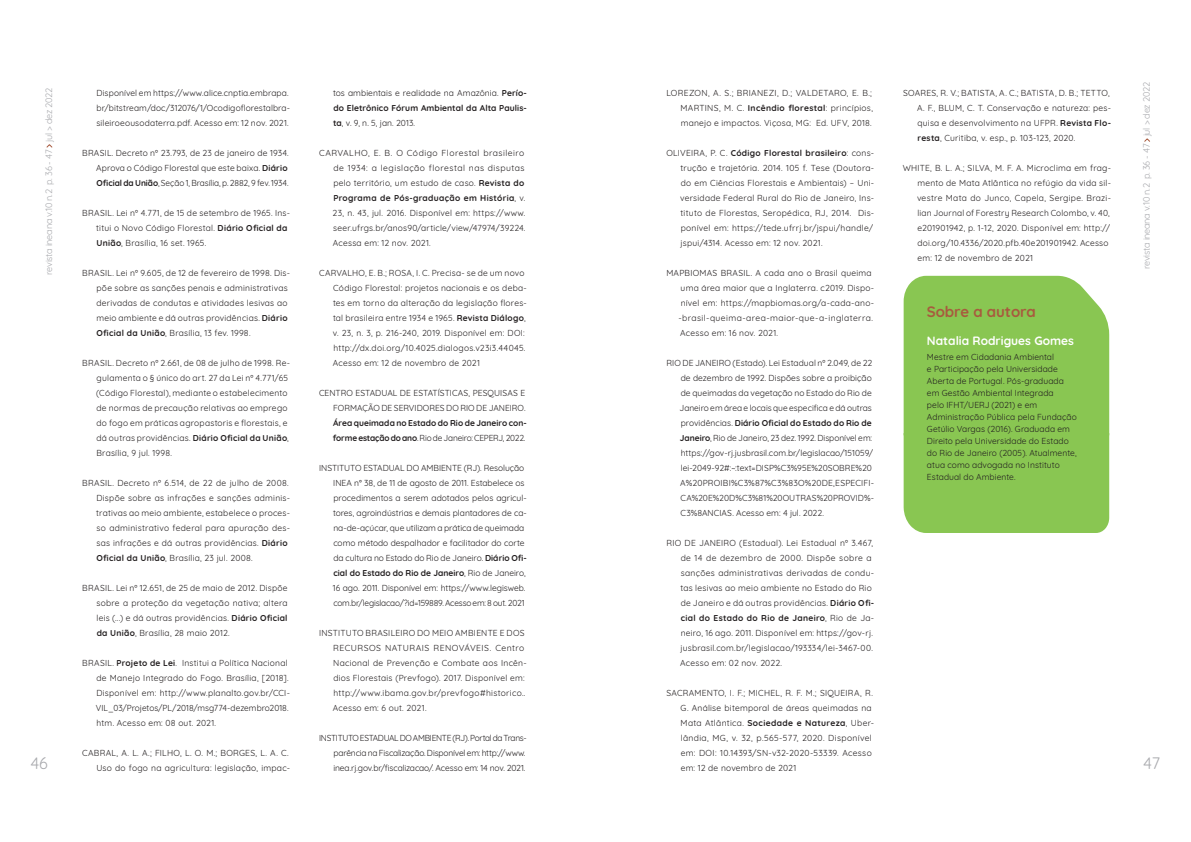
<style>
.page{position:relative;width:1191px;height:842px;background:#fff}
.page>*{position:absolute;margin:0;border:0;box-sizing:border-box;transform-origin:0 0}
.t1{font:16.1px "Quicksand";color:#a8a9ad}
.TÍTULO{font:700 15px "Quicksand";color:#a85a3e}
.NOME_DOS_AUTORES{font:700 12px "Quicksand";color:#fff}
.t2{font:9.1px "Quicksand";letter-spacing:-.025em;color:#a8a9ad}
.REFERENCIA_BIBLIOGRÁ{font:8.5px/15px "Quicksand";letter-spacing:.025em;color:#231f20}
.REFERENCIA_BIBLIOGRÁ-2{font:8.5px/15px "Quicksand";color:#231f20}
.REFERENCIA_BIBLIOGRÁ-3{font:8.5px/15px "Quicksand";letter-spacing:.005em;color:#231f20}
.TEXTO{font:8.5px/12px "Quicksand";letter-spacing:.01em;color:#231f20}
.REFERENCIA_BIBLIOGRÁ-4{font:8.5px/15px "Quicksand";letter-spacing:-.02em;color:#231f20}
.s1{font-weight:700}
</style>
<div class="page">
<svg style="left:1144px;top:138px;width:6px;height:4px"></svg>
<svg style="left:46px;top:144px;width:7px;height:4px"></svg>
<div style="left:903px;top:276px;width:206px;height:257px;background:#89c652"></div>
<p class="t2" style="left:1139px;top:269px;width:188px;rotate:-90deg">revista ineana v.10 n.2 p. 36 - 47 jul &gt; dez 2022</p>
<p class="t2" style="left:42px;top:275px;width:188px;rotate:-90deg">revista ineana v.10 n.2 p. 36 - 47 jul &gt; dez 2022</p>
<p class="REFERENCIA_BIBLIOGRÁ" style="left:917px;top:85px;width:195px;text-indent:-14px">SOARES, R. V.; BATISTA, A. C.; BATISTA, D. B.; TETTO, A. F., BLUM, C. T. Conservação e natureza: pes&shy;quisa e desenvolvimento na UFPR. <span class="s1">Revista Flo&shy;resta</span>, Curitiba, v. esp., p. 103-123, 2020.</p>
<p class="TEXTO" style="left:96px;top:85px;width:195px;line-height:15px">Disponível em https://www.alice.cnptia.embrapa. br/bitstream/doc/312076/1/Ocodigoflorestalbra&shy;sileiroeousodaterra.pdf. Acesso em: 12 nov. 2021.</p>
<p class="REFERENCIA_BIBLIOGRÁ" style="left:96px;top:145px;width:194px;text-indent:-14px">BRASIL. Decreto nº 23.793, de 23 de janeiro de 1934.<br>Aprova o Código Florestal que este baixa. <span class="s1">Diário<br>Oficial da União</span>, Seção 1, Brasília, p. 2882, 9 fev. 1934.</p>
<p class="REFERENCIA_BIBLIOGRÁ" style="left:96px;top:205px;width:195px;text-indent:-14px">BRASIL. Lei nº 4.771, de 15 de setembro de 1965. Ins&shy;titui o Novo Código Florestal. <span class="s1">Diário Oficial da<br>União</span>, Brasília, 16 set. 1965.</p>
<p class="REFERENCIA_BIBLIOGRÁ" style="left:96px;top:265px;width:195px;text-indent:-14px">BRASIL. Lei nº 9.605, de 12 de fevereiro de 1998. Dis&shy;põe sobre as sanções penais e administrativas derivadas de condutas e atividades lesivas ao meio ambiente e dá outras providências. <span class="s1">Diário Oficial da União</span>, Brasília, 13 fev. 1998.</p>
<p class="REFERENCIA_BIBLIOGRÁ" style="left:96px;top:355px;width:195px;text-indent:-14px">BRASIL. Decreto nº 2.661, de 08 de julho de 1998. Re&shy;gulamenta o § único do art. 27 da Lei nº 4.771/65 (Código Florestal), mediante o estabelecimento de normas de precaução relativas ao emprego do fogo em práticas agropastoris e florestais, e dá outras providências. <span class="s1">Diário Oficial da União</span>, Brasília, 9 jul. 1998.</p>
<p class="REFERENCIA_BIBLIOGRÁ" style="left:96px;top:475px;width:195px;text-indent:-14px">BRASIL. Decreto nº 6.514, de 22 de julho de 2008.<br>Dispõe sobre as infrações e sanções adminis&shy;trativas ao meio ambiente, estabelece o proces&shy;so administrativo federal para apuração des&shy;sas infrações e dá outras providências. <span class="s1">Diário Oficial da União</span>, Brasília, 23 jul. 2008.</p>
<p class="REFERENCIA_BIBLIOGRÁ" style="left:96px;top:580px;width:193px;text-align:justify;text-indent:-14px">BRASIL. Lei nº 12.651, de 25 de maio de 2012. Dispõe sobre a proteção da vegetação nativa; altera leis (...) e dá outras providências. <span class="s1">Diário Oficial da União</span>, Brasília, 28 maio 2012.</p>
<p class="REFERENCIA_BIBLIOGRÁ" style="left:96px;top:655px;width:196px;text-indent:-14px">BRASIL. <span class="s1">Projeto de Lei</span>. Institui a Política Nacional de Manejo Integrado do Fogo. Brasília, [2018].<br>Disponível em: http://www.planalto.gov.br/CCI-VIL_03/Projetos/PL/2018/msg774-dezembro2018. htm. Acesso em: 08 out. 2021.</p>
<p class="REFERENCIA_BIBLIOGRÁ" style="left:82px;top:745px;width:209px;text-align:right">CABRAL, A. L. A.; FILHO, L. O. M.; BORGES, L. A. C.<br>Uso do fogo na agricultura: legislação, impac-</p>
<p class="REFERENCIA_BIBLIOGRÁ" style="left:333px;top:85px;width:195px;text-align:justify">tos ambientais e realidade na Amazônia. <span class="s1">Perío&shy;do Eletrônico Fórum Ambiental da Alta Paulis&shy;ta</span>, v. 9, n. 5, jan. 2013.</p>
<p class="REFERENCIA_BIBLIOGRÁ" style="left:332px;top:145px;width:194px;text-indent:-14px">CARVALHO, E. B. O Código Florestal brasileiro de 1934: a legislação florestal nas disputas pelo território, um estudo de caso. <span class="s1">Revista do Programa de Pós-graduação em História</span>, v.<br>23, n. 43, jul. 2016. Disponível em: https://www. seer.ufrgs.br/anos90/article/view/47974/39224.<br>Acessa em: 12 nov. 2021.</p>
<p class="REFERENCIA_BIBLIOGRÁ" style="left:333px;top:265px;width:195px;text-indent:-14px">CARVALHO, E. B.; ROSA, I. C. Precisa- se de um novo Código Florestal: projetos nacionais e os deba&shy;tes em torno da alteração da legislação flores&shy;tal brasileira entre 1934 e 1965. <span class="s1">Revista Diálogo</span>, v. 23, n. 3, p. 216-240, 2019. Disponível em: DOI: http://dx.doi.org/10.4025.dialogos.v23i3.44045.<br>Acesso em: 12 de novembro de 2021</p>
<p class="REFERENCIA_BIBLIOGRÁ-2" style="left:333px;top:385px;width:195px;text-indent:-14px">CENTRO ESTADUAL DE ESTATÍSTICAS, PESQUISAS E FORMAÇÃO DE SERVIDORES DO RIO DE JANEIRO.<br><span class="s1">Área queimada no Estado do Rio de Janeiro con&shy;forme estação do ano</span>. Rio de Janeiro: CEPERJ, 2022.</p>
<p class="REFERENCIA_BIBLIOGRÁ-2" style="left:333px;top:460px;width:195px;text-indent:-14px">INSTITUTO ESTADUAL DO AMBIENTE (RJ). Resolução INEA n° 38, de 11 de agosto de 2011. Estabelece os procedimentos a serem adotados pelos agricul&shy;tores, agroindústrias e demais plantadores de ca&shy;na-de-açúcar, que utilizam a prática de queimada como método despalhador e facilitador do corte da cultura no Estado do Rio de Janeiro. <span class="s1">Diário Ofi&shy;cial do Estado do Rio de Janeiro</span>, Rio de Janeiro, 16 ago. 2011. Disponível em: https://www.legisweb. com.br/legislacao/?id=159889. Acesso em: 8 out. 2021</p>
<p class="REFERENCIA_BIBLIOGRÁ" style="left:333px;top:625px;width:195px;text-indent:-14px">INSTITUTO BRASILEIRO DO MEIO AMBIENTE E DOS RECURSOS NATURAIS RENOVÁVEIS. Centro Nacional de Prevenção e Combate aos Incên&shy;dios Florestais (Prevfogo). 2017. Disponível em: http://www.ibama.gov.br/prevfogo#historico..<br>Acesso em: 6 out. 2021.</p>
<p class="REFERENCIA_BIBLIOGRÁ-4" style="left:333px;top:730px;width:195px;text-indent:-14px">INSTITUTO ESTADUAL DO AMBIENTE (RJ). Portal da Trans&shy;parência na Fiscalização. Disponível em: http://www. inea.rj.gov.br/fiscalizacao/. Acesso em: 14 nov. 2021.</p>
<p class="REFERENCIA_BIBLIOGRÁ" style="left:680px;top:85px;width:194px;text-indent:-14px">LOREZON, A. S.; BRIANEZI, D.; VALDETARO, E. B.;<br>MARTINS, M. C. <span class="s1">Incêndio florestal</span>: princípios, manejo e impactos. Viçosa, MG: Ed. UFV, 2018.</p>
<p class="REFERENCIA_BIBLIOGRÁ" style="left:680px;top:145px;width:195px;text-align:justify;text-indent:-14px">OLIVEIRA, P. C. <span class="s1">Código Florestal brasileiro</span>: cons&shy;trução e trajetória. 2014. 105 f. Tese (Doutora&shy;do em Ciências Florestais e Ambientais) – Uni&shy;versidade Federal Rural do Rio de Janeiro, Ins&shy;tituto de Florestas, Seropédica, RJ, 2014. Dis&shy;ponível em: https://tede.ufrrj.br/jspui/handle/ jspui/4314. Acesso em: 12 nov. 2021.</p>
<p class="REFERENCIA_BIBLIOGRÁ" style="left:678px;top:265px;width:197px;text-indent:-12px">MAPBIOMAS BRASIL. A cada ano o Brasil queima uma área maior que a Inglaterra. c2019. Dispo&shy;nível em: https://mapbiomas.org/a-cada-ano--brasil-queima-area-maior-que-a-inglaterra.<br>Acesso em: 16 nov. 2021.</p>
<p class="REFERENCIA_BIBLIOGRÁ-3" style="left:679px;top:355px;width:196px;text-indent:-13px">RIO DE JANEIRO (Estado). Lei Estadual nº 2.049, de 22 de dezembro de 1992. Dispões sobre a proibição de queimadas da vegetação no Estado do Rio de Janeiro em área e locais que especifica e dá outras providências. <span class="s1">Diário Oficial do Estado do Rio de Janeiro</span>, Rio de Janeiro, 23 dez. 1992. Disponível em: https://gov-rj.jusbrasil.com.br/legislacao/151059/ lei-2049-92#:~:text=DISP%C3%95E%20SOBRE%20<br>A%20PROIBI%C3%87%C3%83O%20DE,ESPECIFI-CA%20E%20D%C3%81%20OUTRAS%20PROVID%- C3%8ANCIAS. Acesso em: 4 jul. 2022.</p>
<p class="REFERENCIA_BIBLIOGRÁ" style="left:680px;top:535px;width:195px;text-indent:-14px">RIO DE JANEIRO (Estadual). Lei Estadual nº 3.467, de 14 de dezembro de 2000. Dispõe sobre a sanções administrativas derivadas de condu&shy;tas lesivas ao meio ambiente no Estado do Rio de Janeiro e dá outras providências. <span class="s1">Diário Ofi&shy;cial do Estado do Rio de Janeiro</span>, Rio de Ja&shy;neiro, 16 ago. 2011. Disponível em: https://gov-rj. jusbrasil.com.br/legislacao/193334/lei-3467-00.<br>Acesso em: 02 nov. 2022.</p>
<p class="REFERENCIA_BIBLIOGRÁ" style="left:680px;top:685px;width:195px;text-indent:-14px">SACRAMENTO, I. F.; MICHEL, R. F. M.; SIQUEIRA, R.<br>G. Análise bitemporal de áreas queimadas na Mata Atlântica. <span class="s1">Sociedade e Natureza</span>, Uber&shy;lândia, MG, v. 32, p.565-577, 2020. Disponível em: DOI: 10.14393/SN-v32-2020-53339. Acesso em: 12 de novembro de 2021</p>
<p class="REFERENCIA_BIBLIOGRÁ" style="left:917px;top:160px;width:195px;text-indent:-14px">WHITE, B. L. A.; SILVA, M. F. A. Microclima em frag&shy;mento de Mata Atlântica no refúgio da vida sil&shy;vestre Mata do Junco, Capela, Sergipe. Brazi&shy;lian Journal of Forestry Research Colombo, v. 40, e201901942, p. 1-12, 2020. Disponível em: http:// doi.org/10.4336/2020.pfb.40e201901942. Acesso em: 12 de novembro de 2021</p>
<p class="TÍTULO" style="left:926px;top:300px;width:111px">Sobre a autora</p>
<p class="NOME_DOS_AUTORES" style="left:927px;top:331px;width:148px">Natalia Rodrigues Gomes</p>
<p class="TEXTO" style="left:927px;top:350px;width:151px">Mestre em Cidadania Ambiental<br>e Participação pela Universidade<br>Aberta de Portugal. Pós-graduada em Gestão Ambiental Integrada<br>pelo IFHT/UERJ (2021) e em<br>Administração Pública pela Fundação<br>Getúlio Vargas (2016). Graduada em<br>Direito pela Universidade do Estado do Rio de Janeiro (2005). Atualmente, atua como advogada no Instituto<br>Estadual do Ambiente.</p>
<h1 class="t1" style="left:31px;top:751px;width:19px">46</h1>
<h1 class="t1" style="left:1143px;top:751px;width:18px">47</h1>
</div>
